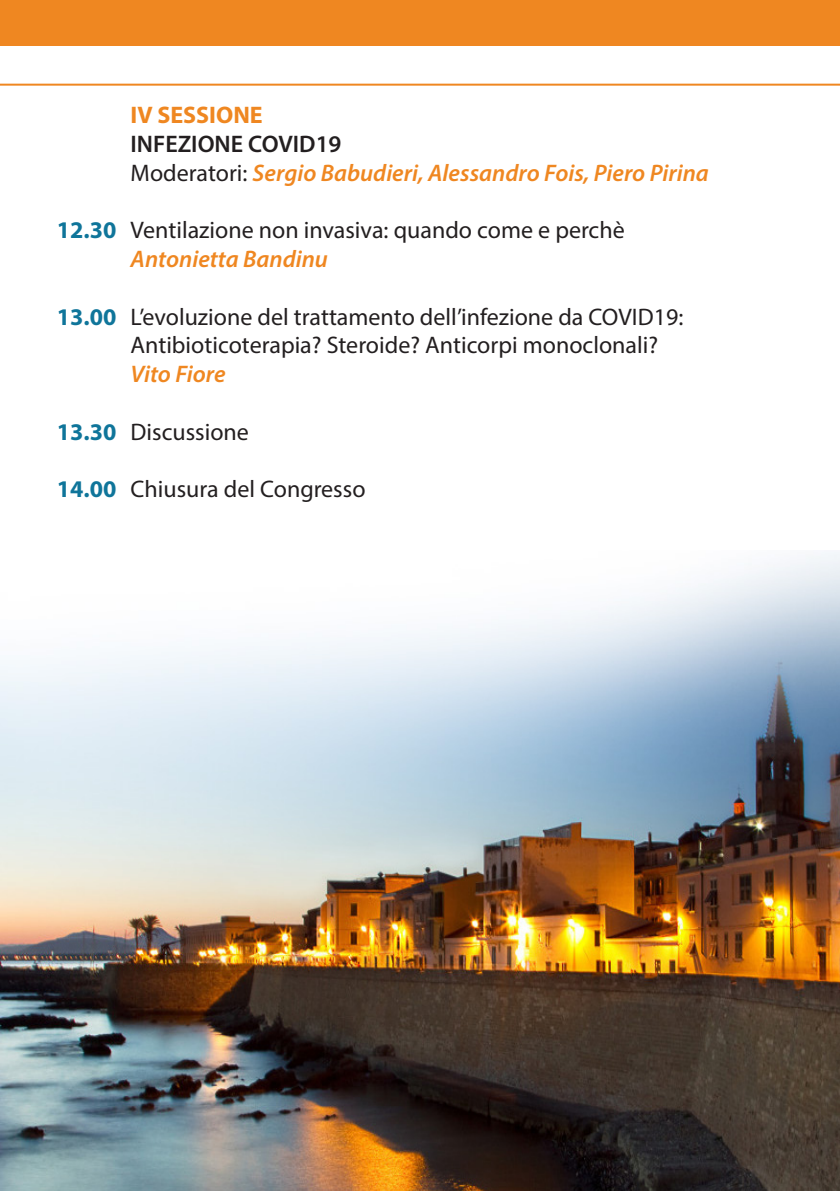
<style>
.page{position:relative;width:840px;height:1191px;background:#fff}
.page>*{position:absolute;margin:0;border:0;box-sizing:border-box;transform-origin:0 0}
.t1{font:24px/28.8px "Myriad Pro";color:#231f20}
.t2{font:italic 600 24px/28.8px "Myriad Pro";color:#ef8721}
.t3{font:700 24px "Myriad Pro";color:#ef8721}
.s1{font-style:normal;color:#231f20}
.s2{font-weight:400;font-style:normal;color:#231f20}
.s3{font-weight:700;color:#0f759a}
.s4{font-weight:600;font-style:italic;color:#ef8721}
</style>
<div class="page">
<div style="left:0;top:0;width:839px;height:45px;background:#ef8721"></div>
<hr style="left:0;top:84px;width:839px;height:2px;background:#ef8721">
<img style="left:0;top:552px;width:839px;height:639px">
<p class="t3" style="left:130px;top:99px;width:134px">IV SESSIONE</p>
<p class="t2" style="left:130px;top:129px;width:579px"><span class="s1">INFEZIONE COVID19<br></span><span class="s2">Moderatori:</span> Sergio Babudieri, Alessandro Fois, Piero Pirina</p>
<p class="t1" style="left:130px;top:215px;width:495px;text-indent:-74px"><span class="s3">12.30</span> Ventilazione non invasiva: quando come e perchè<br><span class="s4">Antonietta Bandinu</span></p>
<p class="t1" style="left:130px;top:302px;width:554px;text-indent:-74px"><span class="s3">13.00</span> L’evoluzione del trattamento dell’infezione da COVID19:<br>Antibioticoterapia? Steroide? Anticorpi monoclonali?</p>
<p class="t2" style="left:130px;top:359px;width:96px">Vito Fiore</p>
<p class="t1" style="left:57px;top:417px;width:193px"><span class="s3">13.30</span> Discussione</p>
<p class="t1" style="left:57px;top:474px;width:310px"><span class="s3">14.00</span> Chiusura del Congresso</p>
</div>
